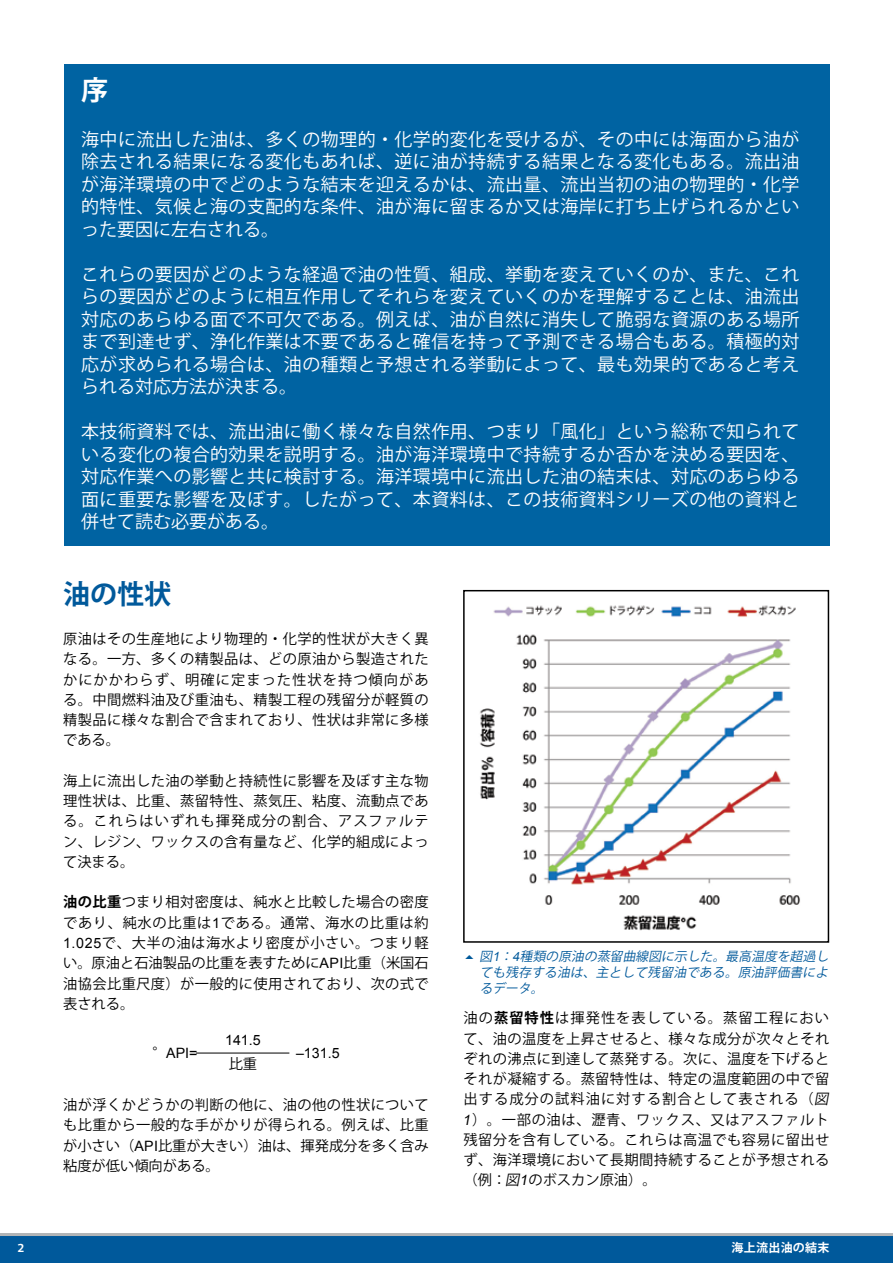
<style>
.page{position:relative;width:893px;height:1263px;background:#fff}
.page>*{position:absolute;margin:0;border:0;box-sizing:border-box;transform-origin:0 0}
.t1{font:700 27px "Koz Go Std";color:#00599b}
.t2{font:700 27px "Koz Go Std";color:#fff}
.t3{font:18px/22.5px "Koz Go Std";letter-spacing:.025em;color:#fff;text-align:justify}
.t4{font:14.25px/20.2px "Koz Go Std";letter-spacing:.03em;color:#000;text-align:justify}
.t5{font:14.25px "Arial";color:#000}
.t6{font:italic 12.75px/15.8px "Koz Go Std";color:#00599b;text-align:justify}
.t7{font:700 12px "Koz Go Std";letter-spacing:.025em;color:#fff}
.t8{font:600 12px "Foundry Sans";color:#fff}
.s1{font-weight:700}
.s2{font-family:"Arial"}
.s3{font-family:"Koz Go Std"}
.s4{font-style:italic}
.s5{font-family:"Arial";font-style:italic}
</style>
<div class="page">
<svg style="left:0;top:1233px;width:893px;height:30px"></svg>
<div style="left:64px;top:64px;width:766px;height:481px;background:#0063a2"></div>
<img style="left:480px;top:605px;width:320px;height:326px">
<div style="left:463px;top:590px;width:366px;height:353px;border:2px solid #000"></div>
<hr style="left:196px;top:1053px;width:93px;height:1px;background:#000">
<h1 class="t2" style="left:81px;top:73px;width:28px">序</h1>
<p class="t3" style="left:81px;top:129px;width:720px">海中に流出した油は、多くの物理的・化学的変化を受けるが、その中には海面から油が除去される結果になる変化もあれば、逆に油が持続する結果となる変化もある。流出油が海洋環境の中でどのような結末を迎えるかは、流出量、流出当初の油の物理的・化学的特性、気候と海の支配的な条件、油が海に留まるか又は海岸に打ち上げられるかといった要因に左右される。</p>
<p class="t3" style="left:81px;top:264px;width:720px">これらの要因がどのような経過で油の性質、組成、挙動を変えていくのか、また、これらの要因がどのように相互作用してそれらを変えていくのかを理解することは、油流出対応のあらゆる面で不可欠である。例えば、油が自然に消失して脆弱な資源のある場所まで到達せず、浄化作業は不要であると確信を持って予測できる場合もある。積極的対応が求められる場合は、油の種類と予想される挙動によって、最も効果的であると考えられる対応方法が決まる。</p>
<p class="t3" style="left:81px;top:421px;width:720px">本技術資料では、流出油に働く様々な自然作用、つまり「風化」という総称で知られている変化の複合的効果を説明する。油が海洋環境中で持続するか否かを決める要因を、対応作業への影響と共に検討する。海洋環境中に流出した油の結末は、対応のあらゆる面に重要な影響を及ぼす。したがって、本資料は、この技術資料シリーズの他の資料と併せて読む必要がある。</p>
<h1 class="t1" style="left:63px;top:577px;width:110px">油の性状</h1>
<p class="t4" style="left:63px;top:629px;width:367px">原油はその生産地により物理的・化学的性状が大きく異なる。一方、多くの精製品は、どの原油から製造されたかにかかわらず、明確に定まった性状を持つ傾向がある。中間燃料油及び重油も、精製工程の残留分が軽質の精製品に様々な割合で含まれており、性状は非常に多様である。</p>
<p class="t4" style="left:63px;top:771px;width:367px">海上に流出した油の挙動と持続性に影響を及ぼす主な物理性状は、比重、蒸留特性、蒸気圧、粘度、流動点である。これらはいずれも揮発成分の割合、アスファルテン、レジン、ワックスの含有量など、化学的組成によって決まる。</p>
<p class="t4" style="left:63px;top:893px;width:367px"><span class="s1">油の比重</span>つまり相対密度は、純水と比較した場合の密度であり、純水の比重は<span class="s2">1</span>である。通常、海水の比重は約<span class="s2">1.025</span>で、大半の油は海水より密度が小さい。つまり軽い。原油と石油製品の比重を表すために<span class="s2">API</span>比重（米国石油協会比重尺度）が一般的に使用されており、次の式で表される。</p>
<p class="t5" style="left:152px;top:1043px;width:47px"><span class="s3">°</span>API=</p>
<p class="t5" style="left:296px;top:1043px;width:45px">–131.5</p>
<p class="t5" style="left:225px;top:1031px;width:37px">141.5</p>
<p class="t4" style="left:229px;top:1054px;width:30px">比重</p>
<p class="t4" style="left:63px;top:1095px;width:367px">油が浮くかどうかの判断の他に、油の他の性状についても比重から一般的な手がかりが得られる。例えば、比重が小さい（<span class="s2">API</span>比重が大きい）油は、揮発成分を多く含み粘度が低い傾向がある。</p>
<p class="t6" style="left:480px;top:949px;width:353px">図<span class="s2">1</span>：<span class="s2">4</span>種類の原油の蒸留曲線図に示した。最高温度を超過しても残存する油は、主として残留油である。原油評価書によるデータ。</p>
<p class="t4" style="left:463px;top:1008px;width:370px;text-align:left">油の<span class="s1">蒸留特性</span>は揮発性を表している。蒸留工程において、油の温度を上昇させると、様々な成分が次々とそれぞれの沸点に到達して蒸発する。次に、温度を下げるとそれが凝縮する。蒸留特性は、特定の温度範囲の中で留出する成分の試料油に対する割合として表される（<span class="s4">図<br></span><span class="s5">1</span>）。一部の油は、瀝青、ワックス、又はアスファルト残留分を含有している。これらは高温でも容易に留出せず、海洋環境において長期間持続することが予想される（例：<span class="s4">図</span><span class="s5">1</span>のボスカン原油）。</p>
<p class="t8" style="left:18px;top:1241px;width:8px">2</p>
<p class="t7" style="left:731px;top:1239px;width:100px">海上流出油の結末</p>
</div>
